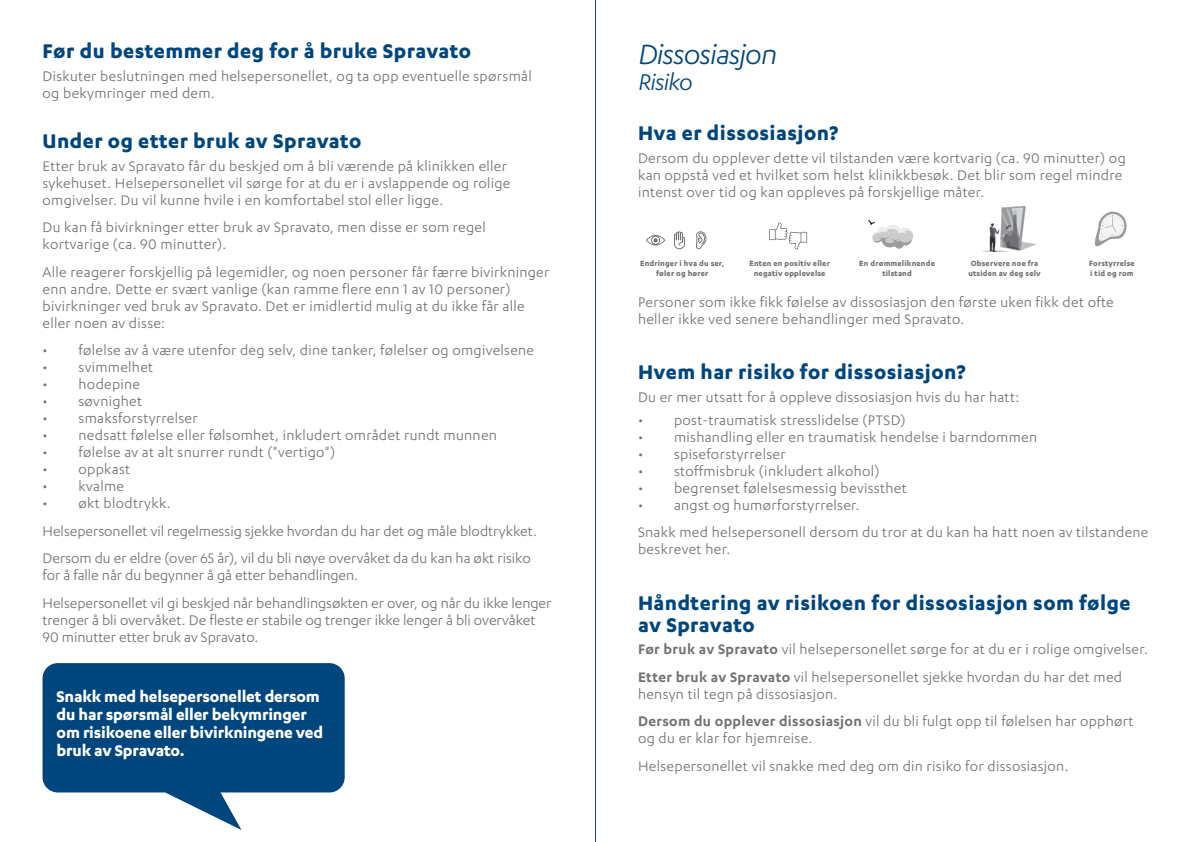
<style>
.page{position:relative;width:1191px;height:842px;background:#fff}
.page>*{position:absolute;margin:0;border:0;box-sizing:border-box;transform-origin:0 0}
.t1{font:italic 32px "Karbon";letter-spacing:-.03em;color:#00467e}
.t2{font:italic 26.2px "Karbon";letter-spacing:-.03em;color:#00467e}
.t3{font:700 23px/22px "Karbon";letter-spacing:.02em;color:#00467e}
.t4{font:700 18px/18px "Karbon";letter-spacing:-.01em;color:#fff}
.t5{font:16px/17px "Karbon";letter-spacing:.02em;color:#717073}
.t6{font:16px/27.5px "Karbon";color:#717073}
.t7{font:700 8.7px/10.2px "Karbon";letter-spacing:.02em;color:#717073;text-align:center}
.s1{font-weight:600}
</style>
<div class="page">
<svg style="left:43px;top:663px;width:302px;height:167px;fill:#00467e"></svg>
<img style="left:985px;top:206px;width:51px;height:45px">
<svg style="left:1095px;top:212px;width:31px;height:35px"></svg>
<svg style="left:769px;top:222px;width:38px;height:28px"></svg>
<svg style="left:696px;top:231px;width:10px;height:18px"></svg>
<svg style="left:674px;top:231px;width:11px;height:18px"></svg>
<svg style="left:646px;top:235px;width:19px;height:10px"></svg>
<svg style="left:868px;top:220px;width:45px;height:29px"></svg>
<hr style="left:595px;top:0;width:1px;height:842px;background:#25408f">
<h3 class="t3" style="left:43px;top:39px;width:430px">Før du bestemmer deg for å bruke Spravato</h3>
<p class="t5" style="left:43px;top:67px;width:491px">Diskuter beslutningen med helsepersonellet, og ta opp eventuelle spørsmål og bekymringer med dem.</p>
<h3 class="t3" style="left:43px;top:129px;width:320px">Under og etter bruk av Spravato</h3>
<p class="t5" style="left:43px;top:157px;width:469px">Etter bruk av Spravato får du beskjed om å bli værende på klinikken eller sykehuset. Helsepersonellet vil sørge for at du er i avslappende og rolige omgivelser. Du vil kunne hvile i en komfortabel stol eller ligge.</p>
<p class="t5" style="left:43px;top:219px;width:445px">Du kan få bivirkninger etter bruk av Spravato, men disse er som regel kortvarige (ca. 90 minutter).</p>
<p class="t5" style="left:43px;top:263px;width:508px">Alle reagerer forskjellig på legemidler, og noen personer får færre bivirkninger enn andre. Dette er svært vanlige (kan ramme flere enn 1 av 10 personer) bivirkninger ved bruk av Spravato. Det er imidlertid mulig at du ikke får alle eller noen av disse:</p>
<p class="t5" style="left:43px;top:342px;width:493px">• følelse av å være utenfor deg selv, dine tanker, følelser og omgivelsene</p>
<p class="t5" style="left:43px;top:359px;width:112px">• svimmelhet</p>
<p class="t5" style="left:43px;top:376px;width:99px">• hodepine</p>
<p class="t5" style="left:43px;top:393px;width:101px">• søvnighet</p>
<p class="t5" style="left:43px;top:410px;width:157px">• smaksforstyrrelser</p>
<p class="t5" style="left:43px;top:427px;width:456px">• nedsatt følelse eller følsomhet, inkludert området rundt munnen</p>
<p class="t5" style="left:43px;top:444px;width:294px">• følelse av at alt snurrer rundt ("vertigo")</p>
<p class="t5" style="left:43px;top:461px;width:89px">• oppkast</p>
<p class="t5" style="left:43px;top:478px;width:83px">• kvalme</p>
<p class="t6" style="left:43px;top:489px;width:496px">• økt blodtrykk.<br>Helsepersonellet vil regelmessig sjekke hvordan du har det og måle blodtrykket.<br>Dersom du er eldre (over 65 år), vil du bli nøye overvåket da du kan ha økt risiko</p>
<p class="t6" style="left:43px;top:561px;width:510px">for å falle når du begynner å gå etter behandlingen.<br>Helsepersonellet vil gi beskjed når behandlingsøkten er over, og når du ikke lenger</p>
<p class="t6" style="left:43px;top:611px;width:494px;line-height:17px">trenger å bli overvåket. De fleste er stabile og trenger ikke lenger å bli overvåket<br>90 minutter etter bruk av Spravato.</p>
<p class="t4" style="left:57px;top:687px;width:268px">Snakk med helsepersonellet dersom du har spørsmål eller bekymringer om risikoene eller bivirkningene ved bruk av Spravato.</p>
<h1 class="t1" style="left:638px;top:37px;width:141px">Dissosiasjon</h1>
<h2 class="t2" style="left:638px;top:68px;width:56px">Risiko</h2>
<h3 class="t3" style="left:638px;top:121px;width:202px">Hva er dissosiasjon?</h3>
<p class="t5" style="left:638px;top:149px;width:489px">Dersom du opplever dette vil tilstanden være kortvarig (ca. 90 minutter) og kan oppstå ved et hvilket som helst klinikkbesøk. Det blir som regel mindre intenst over tid og kan oppleves på forskjellige måter.</p>
<p class="t7" style="left:640px;top:258px;width:86px">Endringer i hva du ser, føler og hører</p>
<p class="t7" style="left:859px;top:258px;width:77px">En drømmeliknende tilstand</p>
<p class="t7" style="left:749px;top:258px;width:82px">Enten en positiv eller negativ opplevelse</p>
<p class="t7" style="left:968px;top:258px;width:74px;text-align:left">Observere noe fra utsiden av deg selv</p>
<p class="t7" style="left:1089px;top:258px;width:47px;text-align:left">Forstyrrelse i tid og rom</p>
<p class="t5" style="left:638px;top:293px;width:477px">Personer som ikke fikk følelse av dissosiasjon den første uken fikk det ofte heller ikke ved senere behandlinger med Spravato.</p>
<h3 class="t3" style="left:638px;top:360px;width:329px">Hvem har risiko for dissosiasjon?</h3>
<p class="t5" style="left:638px;top:388px;width:383px">Du er mer utsatt for å oppleve dissosiasjon hvis du har hatt:</p>
<p class="t5" style="left:638px;top:411px;width:269px">• post-traumatisk stresslidelse (PTSD)</p>
<p class="t5" style="left:638px;top:428px;width:401px">• mishandling eller en traumatisk hendelse i barndommen</p>
<p class="t5" style="left:638px;top:445px;width:149px">• spiseforstyrrelser</p>
<p class="t5" style="left:638px;top:462px;width:243px">• stoffmisbruk (inkludert alkohol)</p>
<p class="t5" style="left:638px;top:479px;width:270px">• begrenset følelsesmessig bevissthet</p>
<p class="t5" style="left:638px;top:490px;width:512px;line-height:27.5px">• angst og humørforstyrrelser.<br>Snakk med helsepersonell dersom du tror at du kan ha hatt noen av tilstandene</p>
<p class="t5" style="left:638px;top:540px;width:94px">beskrevet her.</p>
<h3 class="t3" style="left:638px;top:591px;width:494px">Håndtering av risikoen for dissosiasjon som følge av Spravato</h3>
<p class="t5" style="left:638px;top:635px;width:511px;line-height:27.5px"><span class="s1">Før bruk av Spravato</span> vil helsepersonellet sørge for at du er i rolige omgivelser.<br><span class="s1">Etter bruk av Spravato</span> vil helsepersonellet sjekke hvordan du har det med</p>
<p class="t5" style="left:638px;top:680px;width:497px;line-height:27.5px">hensyn til tegn på dissosiasjon.<br><span class="s1">Dersom du opplever dissosiasjon</span> vil du bli fulgt opp til følelsen har opphørt</p>
<p class="t5" style="left:638px;top:724px;width:432px;line-height:27.5px">og du er klar for hjemreise.<br>Helsepersonellet vil snakke med deg om din risiko for dissosiasjon.</p>
</div>
